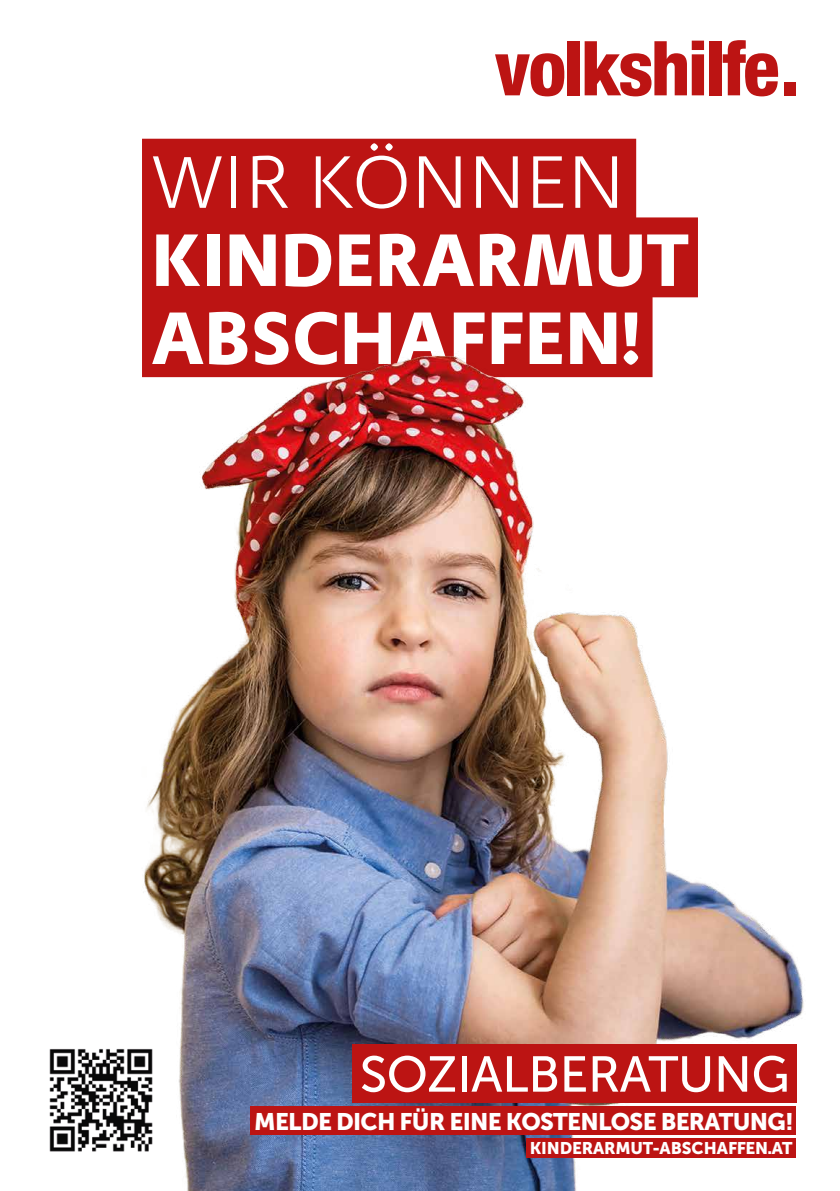
<style>
.page{position:relative;width:840px;height:1191px;background:#fff}
.page>*{position:absolute;margin:0;border:0;box-sizing:border-box;transform-origin:0 0}
.t1{font:50.2px "Museo Sans 500";letter-spacing:-.01em;color:#fff}
.t2{font:23.8px "Museo Sans 900";letter-spacing:-.03em;color:#fff}
.t3{font:16.8px "Museo Sans 900";letter-spacing:-.01em;color:#fff}
</style>
<div class="page">
<svg style="left:495px;top:53px;width:69px;height:43px"></svg>
<div style="left:567px;top:41px;width:12px;height:54px;background:#bc1413"></div>
<svg style="left:584px;top:41px;width:119px;height:55px"></svg>
<div style="left:708px;top:41px;width:13px;height:54px;background:#bc1413"></div>
<svg style="left:722px;top:40px;width:55px;height:56px"></svg>
<div style="left:783px;top:82px;width:12px;height:13px;background:#bc1413"></div>
<svg style="left:142px;top:139px;width:555px;height:88px;fill:#bc1413"></svg>
<svg style="left:153px;top:156px;width:69px;height:52px"></svg>
<div style="left:231px;top:156px;width:5px;height:52px;background:#fff"></div>
<svg style="left:252px;top:156px;width:36px;height:52px"></svg>
<svg style="left:315px;top:143px;width:91px;height:66px"></svg>
<svg style="left:418px;top:156px;width:42px;height:52px"></svg>
<svg style="left:476px;top:156px;width:41px;height:52px"></svg>
<svg style="left:533px;top:156px;width:30px;height:52px"></svg>
<svg style="left:575px;top:156px;width:41px;height:52px"></svg>
<img style="left:142px;top:227px;width:662px;height:964px">
<div style="left:352px;top:1044px;width:444px;height:58px;background:#bc1413"></div>
<img style="left:49px;top:1042px;width:110px;height:116px">
<div style="left:526px;top:1138px;width:269px;height:20px;background:#bc1413"></div>
<div style="left:250px;top:1106px;width:545px;height:29px;background:#bc1413"></div>
<h1 class="t1" style="left:359px;top:1046px;width:431px">SOZIALBERATUNG</h1>
<p class="t2" style="left:254px;top:1108px;width:541px">MELDE DICH FÜR EINE KOSTENLOSE BERATUNG!</p>
<p class="t3" style="left:529px;top:1138px;width:264px">KINDERARMUT-ABSCHAFFEN.AT</p>
</div>
